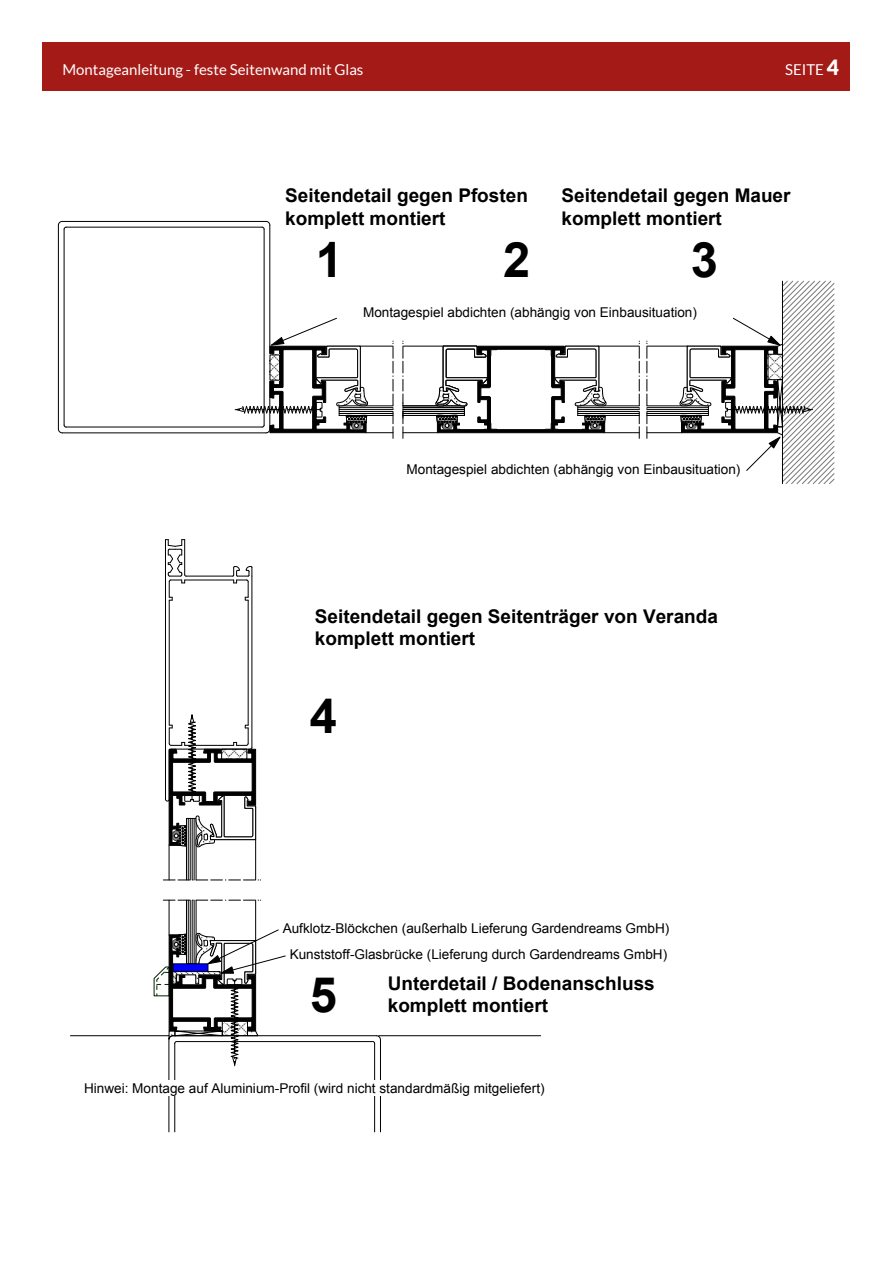
<style>
.page{position:relative;width:893px;height:1263px;background:#fff}
.page>*{position:absolute;margin:0;border:0;box-sizing:border-box;transform-origin:0 0}
.t1{font:700 48.75px "Arial";color:#000}
.t2{font:700 18.9px/22.5px "Arial";color:#000}
.t3{font:15px "Lato";color:#fff}
.t4{font:13.5px "Arial";color:#000}
.s1{font-weight:900;font-size:21px}
</style>
<div class="page">
<div style="left:43px;top:43px;width:807px;height:48px;background:#a41a17"></div>
<hr style="left:578px;top:405px;width:61px;height:1px;background:#000">
<hr style="left:578px;top:415px;width:61px;height:1px;background:#000">
<hr style="left:578px;top:413px;width:61px;height:1px;background:#000">
<hr style="left:578px;top:411px;width:61px;height:1px;background:#000">
<hr style="left:578px;top:409px;width:61px;height:1px;background:#000">
<hr style="left:578px;top:407px;width:61px;height:1px;background:#000">
<svg style="left:639px;top:341px;width:1px;height:97px"></svg>
<hr style="left:598px;top:346px;width:41px;height:1px;background:#000">
<hr style="left:604px;top:432px;width:35px;height:1px;background:#000">
<hr style="left:403px;top:346px;width:41px;height:1px;background:#000">
<hr style="left:403px;top:432px;width:35px;height:1px;background:#000">
<hr style="left:403px;top:405px;width:61px;height:1px;background:#000">
<hr style="left:403px;top:415px;width:61px;height:1px;background:#000">
<hr style="left:403px;top:413px;width:61px;height:1px;background:#000">
<hr style="left:403px;top:411px;width:61px;height:1px;background:#000">
<hr style="left:403px;top:409px;width:61px;height:1px;background:#000">
<hr style="left:403px;top:407px;width:61px;height:1px;background:#000">
<svg style="left:403px;top:341px;width:1px;height:97px"></svg>
<svg style="left:435px;top:345px;width:172px;height:88px"></svg>
<hr style="left:647px;top:405px;width:61px;height:1px;background:#000">
<hr style="left:647px;top:415px;width:61px;height:1px;background:#000">
<hr style="left:647px;top:413px;width:61px;height:1px;background:#000">
<hr style="left:647px;top:411px;width:61px;height:1px;background:#000">
<hr style="left:647px;top:409px;width:61px;height:1px;background:#000">
<hr style="left:647px;top:407px;width:61px;height:1px;background:#000">
<svg style="left:647px;top:341px;width:1px;height:97px"></svg>
<hr style="left:647px;top:346px;width:41px;height:1px;background:#000">
<hr style="left:647px;top:432px;width:35px;height:1px;background:#000">
<hr style="left:58px;top:225px;width:1px;height:204px;background:#000">
<hr style="left:62px;top:221px;width:204px;height:1px;background:#000">
<hr style="left:269px;top:225px;width:1px;height:204px;background:#000">
<hr style="left:66px;top:227px;width:196px;height:1px;background:#000">
<hr style="left:64px;top:229px;width:1px;height:196px;background:#000">
<hr style="left:66px;top:427px;width:196px;height:1px;background:#000">
<hr style="left:264px;top:229px;width:1px;height:196px;background:#000">
<hr style="left:62px;top:432px;width:204px;height:1px;background:#000">
<svg style="left:58px;top:221px;width:9px;height:9px"></svg>
<svg style="left:261px;top:221px;width:10px;height:9px"></svg>
<svg style="left:58px;top:424px;width:9px;height:9px"></svg>
<hr style="left:380px;top:1039px;width:1px;height:93px;background:#000">
<hr style="left:173px;top:1035px;width:204px;height:1px;background:#000">
<hr style="left:374px;top:1043px;width:1px;height:89px;background:#000">
<hr style="left:174px;top:1043px;width:1px;height:89px;background:#000">
<hr style="left:177px;top:1041px;width:196px;height:1px;background:#000">
<hr style="left:169px;top:1039px;width:1px;height:93px;background:#000">
<svg style="left:372px;top:1035px;width:9px;height:9px"></svg>
<hr style="left:252px;top:576px;width:1px;height:171px;background:#000">
<hr style="left:165px;top:540px;width:1px;height:207px;background:#000">
<hr style="left:186px;top:576px;width:47px;height:1px;background:#000">
<hr style="left:248px;top:600px;width:1px;height:125px;background:#000">
<hr style="left:185px;top:580px;width:49px;height:1px;background:#000">
<hr style="left:169px;top:600px;width:1px;height:125px;background:#000">
<svg style="left:232px;top:566px;width:21px;height:35px"></svg>
<svg style="left:165px;top:539px;width:22px;height:62px"></svg>
<svg style="left:153px;top:714px;width:133px;height:352px"></svg>
<hr style="left:379px;top:1035px;width:162px;height:1px;background:#000">
<div style="left:84px;top:1080px;width:461px;height:16px;background:#fff"></div>
<hr style="left:70px;top:1035px;width:99px;height:1px;background:#000">
<svg style="left:679px;top:281px;width:156px;height:203px"></svg>
<svg style="left:235px;top:317px;width:159px;height:121px"></svg>
<p class="t3" style="left:62px;top:61px;width:303px">Montageanleitung - feste Seitenwand mit Glas</p>
<p class="t3" style="left:785px;top:61px;width:55px">SEITE <span class="s1">4</span></p>
<h2 class="t2" style="left:285px;top:185px;width:244px">Seitendetail gegen Pfosten komplett montiert</h2>
<h2 class="t2" style="left:562px;top:185px;width:230px">Seitendetail gegen Mauer komplett montiert</h2>
<h1 class="t1" style="left:316px;top:228px;width:29px">1</h1>
<h1 class="t1" style="left:691px;top:228px;width:29px">3</h1>
<h1 class="t1" style="left:503px;top:228px;width:29px">2</h1>
<p class="t4" style="left:363px;top:303px;width:335px">Montagespiel abdichten (abhängig von Einbausituation)</p>
<p class="t4" style="left:406px;top:461px;width:335px">Montagespiel abdichten (abhängig von Einbausituation)</p>
<h2 class="t2" style="left:315px;top:605px;width:405px">Seitendetail gegen Seitenträger von Veranda komplett montiert</h2>
<h1 class="t1" style="left:310px;top:683px;width:29px">4</h1>
<p class="t4" style="left:283px;top:920px;width:388px">Aufklotz-Blöckchen (außerhalb Lieferung Gardendreams GmbH)</p>
<p class="t4" style="left:290px;top:946px;width:379px">Kunststoff-Glasbrücke (Lieferung durch Gardendreams GmbH)</p>
<h1 class="t1" style="left:310px;top:962px;width:29px">5</h1>
<h2 class="t2" style="left:388px;top:972px;width:269px">Unterdetail / Bodenanschluss komplett montiert</h2>
<p class="t4" style="left:84px;top:1079px;width:462px">Hinwei: Montage auf Aluminium-Profil (wird nicht standardmäßig mitgeliefert)</p>
</div>
